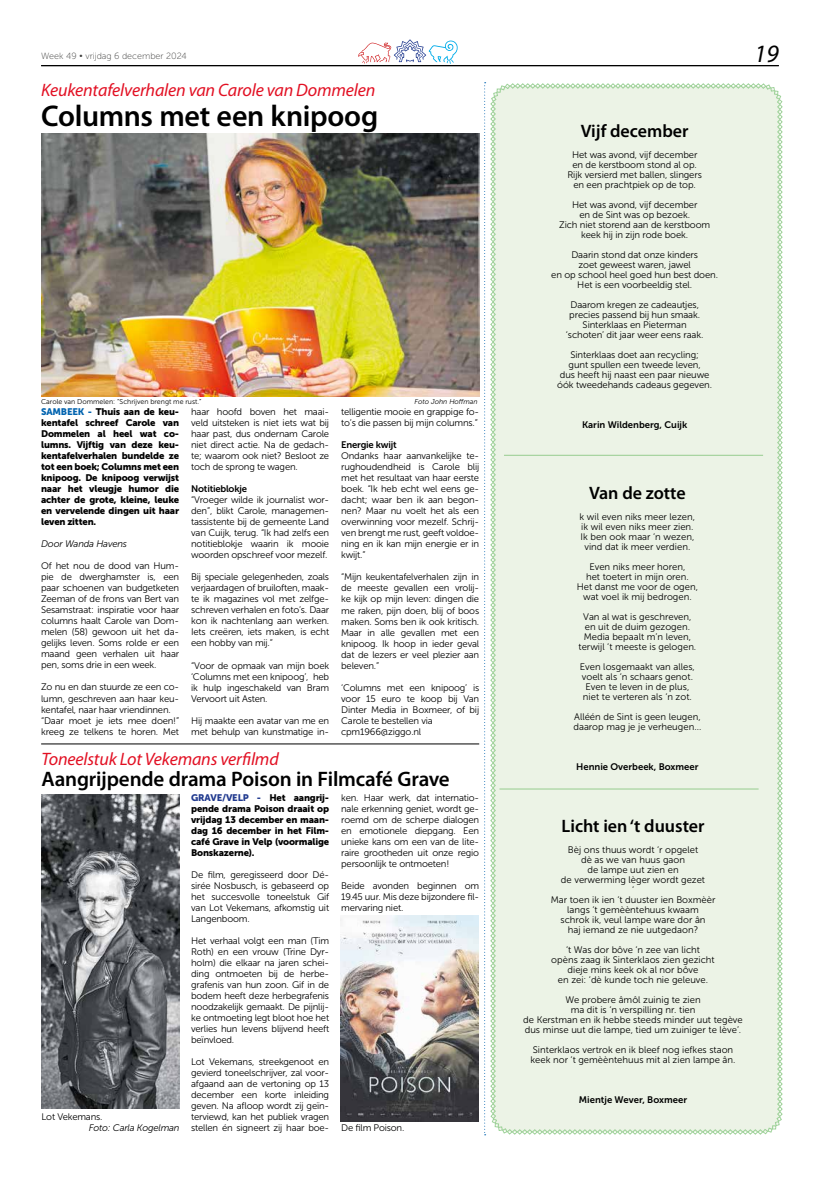
<style>
.page{position:relative;width:820px;height:1177px;background:#fff}
.page>*{position:absolute;margin:0;border:0;box-sizing:border-box;transform-origin:0 0}
.t1{font:600 30px "Myriad Pro";letter-spacing:-.01em;color:#000}
.t2{font:italic 25px "Myriad Pro";color:#000}
.t3{font:600 21px "Myriad Pro";letter-spacing:-.01em;color:#000}
.t4{font:italic 18px "Myriad Pro";letter-spacing:-.01em;color:#e21023}
.t5{font:600 18px "Myriad Pro";color:#000}
.t6{font:9.5px/11px "Museo Sans 300";letter-spacing:-.01em;color:#000;text-align:center}
.t7{font:9.5px/11px "Museo Sans 900";letter-spacing:-.02em;color:#000;text-align:justify}
.t8{font:9.5px "Museo Sans 700";color:#000}
.t9{font:italic 9.5px "Museo Sans 300";letter-spacing:-.02em;color:#000}
.t10{font:9.5px "Museo Sans 700";letter-spacing:-.02em;color:#000}
.t11{font:9px "Museo Sans 100";color:#3c3c3b}
.t12{font:7px "Museo Sans 300";color:#000}
.t13{font:italic 7px "Museo Sans 300";color:#000}
.s1{color:#0063af}
.s2{color:#213a8f}
</style>
<div class="page">
<svg style="left:358px;top:39px;width:99px;height:25px"></svg>
<hr style="left:41px;top:65px;width:737px;height:1px;background:#000">
<div style="left:484px;top:82px;width:298px;height:1053px;background:#ecf3e6"></div>
<hr style="left:503px;top:455px;width:259px;height:1px;background:#3fa535">
<hr style="left:499px;top:788px;width:259px;height:1px;background:#3fa535">
<img style="left:41px;top:133px;width:438px;height:263px">
<hr style="left:41px;top:743px;width:438px;height:1px;background:#000">
<img style="left:340px;top:915px;width:138px;height:206px">
<img style="left:41px;top:794px;width:138px;height:314px">
<p class="t11" style="left:41px;top:51px;width:147px">Week 49 • vrijdag 6 december 2024</p>
<h2 class="t2" style="left:754px;top:38px;width:26px">19</h2>
<h3 class="t4" style="left:41px;top:79px;width:335px">Keukentafelverhalen van Carole van Dommelen</h3>
<h1 class="t1" style="left:41px;top:97px;width:338px">Columns met een knipoog</h1>
<p class="t12" style="left:41px;top:398px;width:162px">Carole van Dommelen: “Schrijven brengt me rust.”</p>
<p class="t13" style="left:414px;top:398px;width:65px">Foto John Hoffman</p>
<p class="t7" style="left:41px;top:406px;width:139px"><span class="s1">SAMBEEK -</span> Thuis aan de keu&shy;kentafel schreef Carole van Dommelen al heel wat co&shy;lumns. Vijftig van deze keu&shy;kentafelverhalen bundelde ze tot een boek; Columns met een knipoog. De knipoog verwijst naar het vleugje humor die achter de grote, kleine, leuke en vervelende dingen uit haar leven zitten.</p>
<p class="t9" style="left:41px;top:539px;width:87px">Door Wanda Havens</p>
<p class="t6" style="left:41px;top:560px;width:139px;text-align:justify">Of het nou de dood van Hum&shy;pie de dwerghamster is, een paar schoenen van budgetketen Zeeman of de frons van Bert van Sesamstraat: inspiratie voor haar columns haalt Carole van Dom&shy;melen (58) gewoon uit het da&shy;gelijks leven. Soms rolde er een maand geen verhalen uit haar pen, soms drie in een week.</p>
<p class="t6" style="left:41px;top:681px;width:139px;text-align:left">Zo nu en dan stuurde ze een co&shy;lumn, geschreven aan haar keu&shy;kentafel, naar haar vriendinnen. “Daar moet je iets mee doen!” kreeg ze telkens te horen. Met</p>
<p class="t6" style="left:191px;top:406px;width:139px;text-align:justify">haar hoofd boven het maai&shy;veld uitsteken is niet iets wat bij haar past, dus ondernam Carole niet direct actie. Na de gedach&shy;te; waarom ook niet? Besloot ze toch de sprong te wagen.</p>
<p class="t10" style="left:191px;top:484px;width:57px">Notitieblokje</p>
<p class="t6" style="left:191px;top:494px;width:139px;text-align:justify">“Vroeger wilde ik journalist wor&shy;den”, blikt Carole, managemen&shy;tassistente bij de gemeente Land van Cuijk, terug. “Ik had zelfs een notitieblokje waarin ik mooie woorden opschreef voor mezelf.</p>
<p class="t6" style="left:191px;top:571px;width:139px;text-align:justify">Bij speciale gelegenheden, zoals verjaardagen of bruiloften, maak&shy;te ik magazines vol met zelfge&shy;schreven verhalen en foto’s. Daar kon ik nachtenlang aan werken.<br>Iets creëren, iets maken, is echt een hobby van mij.”</p>
<p class="t6" style="left:191px;top:659px;width:139px;text-align:justify">“Voor de opmaak van mijn boek ‘Columns met een knipoog’, heb ik hulp ingeschakeld van Bram Vervoort uit Asten.</p>
<p class="t6" style="left:191px;top:714px;width:139px;text-align:left">Hij maakte een avatar van me en met behulp van kunstmatige in-</p>
<p class="t6" style="left:341px;top:406px;width:139px;text-align:left">telligentie mooie en grappige fo&shy;to’s die passen bij mijn columns.”</p>
<p class="t10" style="left:341px;top:440px;width:57px">Energie kwijt</p>
<p class="t6" style="left:341px;top:450px;width:139px;text-align:justify">Ondanks haar aanvankelijke te&shy;rughoudendheid is Carole blij met het resultaat van haar eerste boek. “Ik heb echt wel eens ge&shy;dacht; waar ben ik aan begon&shy;nen? Maar nu voelt het als een overwinning voor mezelf. Schrij&shy;ven brengt me rust, geeft voldoe&shy;ning en ik kan mijn energie er in kwijt.”</p>
<p class="t6" style="left:341px;top:571px;width:139px;text-align:justify">“Mijn keukentafelverhalen zijn in de meeste gevallen een vrolij&shy;ke kijk op mijn leven: dingen die me raken, pijn doen, blij of boos maken. Soms ben ik ook kritisch.<br>Maar in alle gevallen met een knipoog. Ik hoop in ieder geval dat de lezers er veel plezier aan beleven.”</p>
<p class="t6" style="left:341px;top:681px;width:139px;text-align:left">‘Columns met een knipoog’ is voor 15 euro te koop bij Van<br>Dinter Media in Boxmeer, of bij<br>Carole te bestellen via cpm1966@ziggo.nl</p>
<h3 class="t4" style="left:42px;top:747px;width:238px">Toneelstuk Lot Vekemans verfilmd</h3>
<h3 class="t3" style="left:42px;top:765px;width:409px">Aangrijpende drama Poison in Filmcafé Grave</h3>
<p class="t7" style="left:191px;top:791px;width:139px"><span class="s2">GRAVE/VELP -</span> Het aangrij&shy;pende drama Poison draait op vrijdag 13 december en maan&shy;dag 16 december in het Film&shy;café Grave in Velp (voormalige Bonskazerne).</p>
<p class="t6" style="left:191px;top:868px;width:139px;text-align:justify">De film, geregisseerd door Dé&shy;sirée Nosbusch, is gebaseerd op het succesvolle toneelstuk Gif van Lot Vekemans, afkomstig uit Langenboom.</p>
<p class="t6" style="left:191px;top:934px;width:139px;text-align:justify">Het verhaal volgt een man (Tim Roth) en een vrouw (Trine Dyr&shy;holm) die elkaar na jaren schei&shy;ding ontmoeten bij de herbe&shy;grafenis van hun zoon. Gif in de bodem heeft deze herbegrafenis noodzakelijk gemaakt. De pijnlij&shy;ke ontmoeting legt bloot hoe het verlies hun levens blijvend heeft beïnvloed.</p>
<p class="t6" style="left:191px;top:1055px;width:139px;text-align:justify">Lot Vekemans, streekgenoot en gevierd toneelschrijver, zal voor&shy;afgaand aan de vertoning op 13 december een korte inleiding geven. Na afloop wordt zij geïn&shy;terviewd, kan het publiek vragen stellen én signeert zij haar boe-</p>
<p class="t6" style="left:341px;top:791px;width:139px;text-align:justify">ken. Haar werk, dat internatio&shy;nale erkenning geniet, wordt ge&shy;roemd om de scherpe dialogen en emotionele diepgang. Een unieke kans om een van de lite&shy;raire grootheden uit onze regio persoonlijk te ontmoeten!</p>
<p class="t6" style="left:341px;top:879px;width:139px;text-align:justify">Beide avonden beginnen om 19.45 uur. Mis deze bijzondere fil&shy;mervaring niet.</p>
<p class="t6" style="left:42px;top:1110px;width:62px">Lot Vekemans.</p>
<p class="t9" style="left:89px;top:1122px;width:92px">Foto: Carla Kogelman</p>
<p class="t6" style="left:341px;top:1121px;width:65px">De film Poison.</p>
<h3 class="t5" style="left:580px;top:119px;width:109px">Vijf december</h3>
<p class="t6" style="left:567px;top:150px;width:136px;line-height:10px">Het was avond, vijf december en de kerstboom stond al op.<br>Rijk versierd met ballen, slingers en een prachtpiek op de top.</p>
<p class="t6" style="left:559px;top:200px;width:152px;line-height:10px">Het was avond, vijf december<br>en de Sint was op bezoek.<br>Zich niet storend aan de kerstboom keek hij in zijn rode boek.</p>
<p class="t6" style="left:551px;top:250px;width:168px;line-height:10px">Daarin stond dat onze kinders<br>zoet geweest waren, jawel<br>en op school heel goed hun best doen.<br>Het is een voorbeeldig stel.</p>
<p class="t6" style="left:565px;top:300px;width:139px;line-height:10px">Daarom kregen ze cadeautjes, precies passend bij hun smaak.<br>Sinterklaas en Pieterman ‘schoten’ dit jaar weer eens raak.</p>
<p class="t6" style="left:557px;top:350px;width:156px;line-height:10px">Sinterklaas doet aan recycling;<br>gunt spullen een tweede leven,<br>dus heeft hij naast een paar nieuwe óók tweedehands cadeaus gegeven.</p>
<p class="t8" style="left:582px;top:419px;width:107px">Karin Wildenberg, Cuijk</p>
<h3 class="t5" style="left:588px;top:481px;width:98px">Van de zotte</h3>
<p class="t6" style="left:579px;top:511px;width:117px;line-height:10px">k wil even niks meer lezen, ik wil even niks meer zien.<br>Ik ben ook maar ‘n wezen, vind dat ik meer verdien.</p>
<p class="t6" style="left:576px;top:561px;width:123px;line-height:10px">Even niks meer horen,<br>het toetert in mijn oren.<br>Het danst me voor de ogen, wat voel ik mij bedrogen.</p>
<p class="t6" style="left:578px;top:611px;width:119px;line-height:10px">Van al wat is geschreven, en uit de duim gezogen.<br>Media bepaalt m’n leven, terwijl ‘t meeste is gelogen.</p>
<p class="t6" style="left:579px;top:661px;width:116px;line-height:10px">Even losgemaakt van alles, voelt als ‘n schaars genot.<br>Even te leven in de plus, niet te verteren als ‘n zot.</p>
<p class="t6" style="left:573px;top:711px;width:129px;line-height:10px;text-align:left">Alléén de Sint is geen leugen, daarop mag je je verheugen...</p>
<p class="t8" style="left:576px;top:761px;width:124px">Hennie Overbeek, Boxmeer</p>
<h3 class="t5" style="left:561px;top:814px;width:145px">Licht ien ‘t duuster</h3>
<p class="t6" style="left:550px;top:845px;width:166px;line-height:10px">Bèj ons thuus wordt ‘r opgelet<br>dè as we van huus gaon<br>de lampe uut zien en<br>de verwerming lèger wordt gezet<br>‘<br>Mar toen ik ien ‘t duuster ien Boxmèèr langs ‘t gemèèntehuus kwaam<br>schrok ik, veul lampe ware dor ân<br>haj iemand ze nie uutgedaon?</p>
<p class="t6" style="left:551px;top:945px;width:165px;line-height:10px">‘t Was dor bôve ‘n zee van licht<br>opèns zaag ik Sinterklaos zien gezicht dieje mins keek ok al nor bôve<br>en zei: ‘dè kunde toch nie geleuve.</p>
<p class="t6" style="left:523px;top:995px;width:221px;line-height:10px">We probere âmôl zuinig te zien<br>ma dit is ‘n verspilling nr. tien<br>de Kerstman en ik hebbe steeds minder uut tegève dus minse uut die lampe, tied um zuiniger te lève’.</p>
<p class="t6" style="left:530px;top:1045px;width:206px;line-height:10px;text-align:left">Sinterklaos vertrok en ik bleef nog iefkes staon keek nor ‘t gemèèntehuus mit al zien lampe ân.</p>
<p class="t8" style="left:578px;top:1094px;width:110px">Mientje Wever, Boxmeer</p>
</div>
